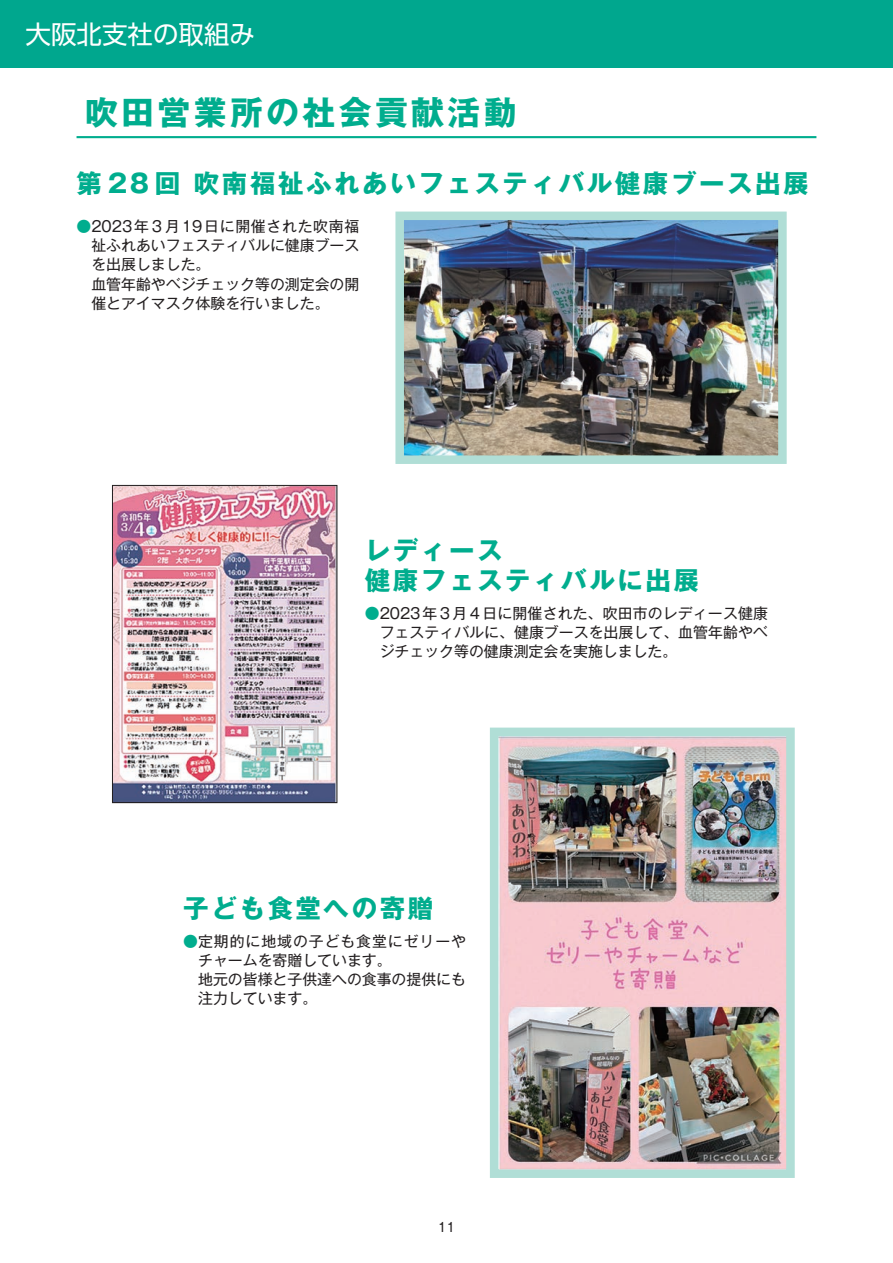
<style>
.page{position:relative;width:893px;height:1263px;background:#fff}
.page>*{position:absolute;margin:0;border:0;box-sizing:border-box;transform-origin:0 0}
.t1{font:33px "Gothic MB101 Pr 6 Bold 90 pv RKSJ H";letter-spacing:.1em;color:#00ad8e}
.t2{font:25.5px/29.7px "Gothic MB101 Pr 6 Bold 90 pv RKSJ H";letter-spacing:.1em;color:#00ad8e}
.t3{font:25.5px "UD Shin Go Pro Regular 90 pv RKSJ H";color:#fff}
.t4{font:14.85px/19.2px "Gothic MB101 Pr 6 Regular 90 pv RKSJ H";color:#231f20}
.t5{font:12.75px "Gothic MB101 Pr 6 Regular 90 pv RKSJ H";color:#231f20}
.s1{color:#00ad8e}
</style>
<div class="page">
<div style="left:0;top:0;width:893px;height:68px;background:#00a78e"></div>
<hr style="left:77px;top:136px;width:739px;height:2px;background:#00ad8e">
<img style="left:490px;top:727px;width:305px;height:451px">
<img style="left:112px;top:485px;width:225px;height:318px">
<img style="left:395px;top:211px;width:392px;height:253px">
<h2 class="t3" style="left:26px;top:25px;width:231px">大阪北支社の取組み</h2>
<h1 class="t1" style="left:85px;top:100px;width:433px">吹田営業所の社会貢献活動</h1>
<h2 class="t2" style="left:77px;top:172px;width:734px">第28回 吹南福祉ふれあいフェスティバル健康ブース出展</h2>
<p class="t4" style="left:91px;top:219px;width:269px;text-indent:-15px"><span class="s1">●</span>2023年３月19日に開催された吹南福祉ふれあいフェスティバルに健康ブースを出展しました。<br>血管年齢やベジチェック等の測定会の開催とアイマスク体験を行いました。</p>
<h2 class="t2" style="left:365px;top:539px;width:336px">レディース<br>健康フェスティバルに出展</h2>
<p class="t4" style="left:380px;top:606px;width:390px;text-align:justify;text-indent:-15px"><span class="s1">●</span>2023年３月４日に開催された、吹田市のレディース健康フェスティバルに、健康ブースを出展して、血管年齢やベジチェック等の健康測定会を実施しました。</p>
<h2 class="t2" style="left:183px;top:897px;width:252px">子ども食堂への寄贈</h2>
<p class="t4" style="left:198px;top:933px;width:269px;text-indent:-15px"><span class="s1">●</span>定期的に地域の子ども食堂にゼリーやチャームを寄贈しています。<br>地元の皆様と子供達への食事の提供にも注力しています。</p>
<p class="t5" style="left:438px;top:1222px;width:19px">11</p>
</div>
